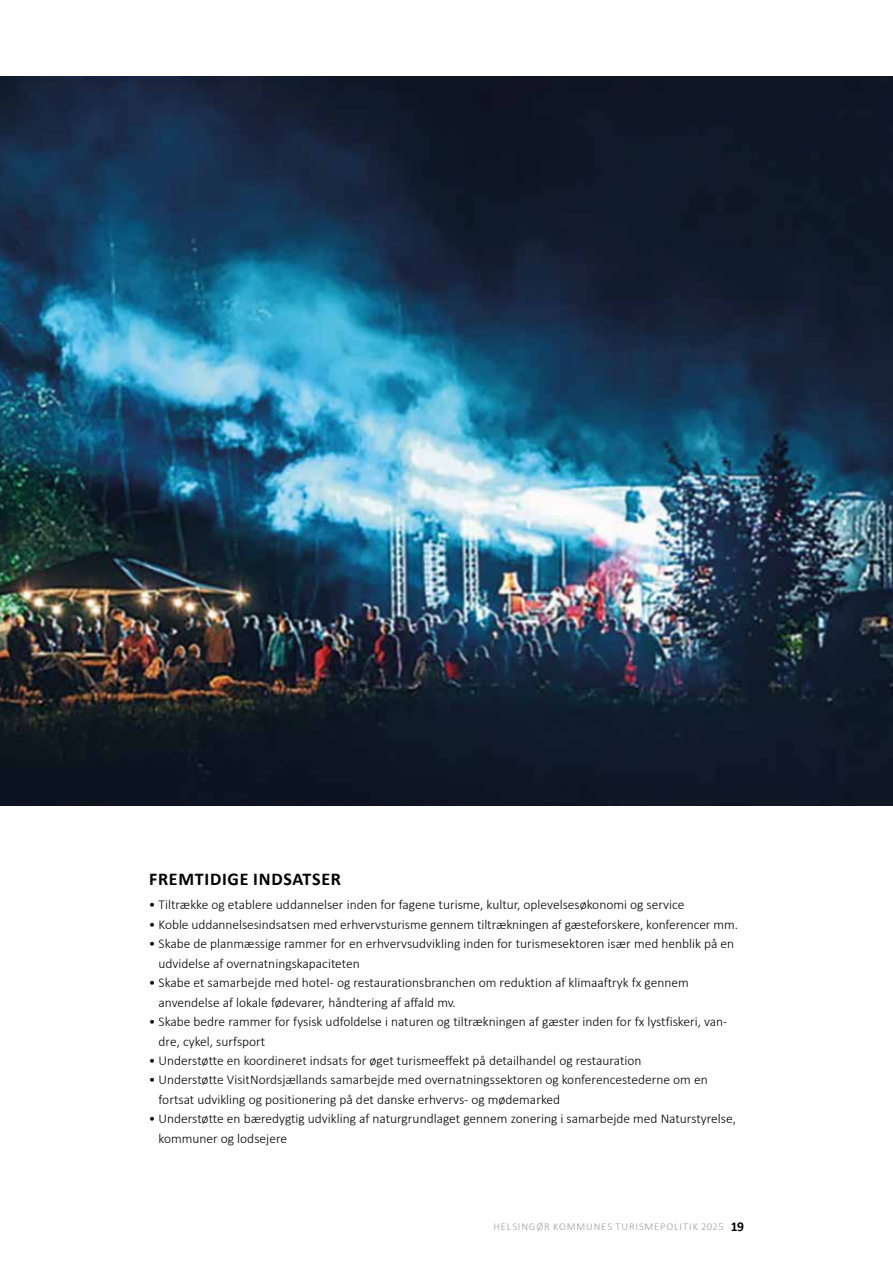
<style>
.page{position:relative;width:893px;height:1263px;background:#fff}
.page>*{position:absolute;margin:0;border:0;box-sizing:border-box;transform-origin:0 0}
.t1{font:700 18px "Calibri";letter-spacing:.04em;color:#000}
.t2{font:300 13.5px/19.5px "Calibri";color:#000}
.t3{font:300 10.5px "Calibri";letter-spacing:.08em;color:#9d9d9c}
.s1{font-weight:700;font-size:13.5px;color:#000}
</style>
<div class="page">
<img style="left:0;top:77px;width:893px;height:729px">
<p class="t1" style="left:149px;top:866px;width:193px">FREMTIDIGE INDSATSER</p>
<p class="t2" style="left:149px;top:895px;width:537px">• Tiltrække og etablere uddannelser inden for fagene turisme, kultur, oplevelsesøkonomi og service</p>
<p class="t2" style="left:149px;top:914px;width:591px">• Koble uddannelsesindsatsen med erhvervsturisme gennem tiltrækningen af gæsteforskere, konferencer mm.</p>
<p class="t2" style="left:159px;top:934px;width:577px;text-indent:-10px">• Skabe de planmæssige rammer for en erhvervsudvikling inden for turismesektoren især med henblik på en udvidelse af overnatningskapaciteten</p>
<p class="t2" style="left:159px;top:973px;width:532px;text-indent:-10px">• Skabe et samarbejde med hotel- og restaurationsbranchen om reduktion af klimaaftryk fx gennem anvendelse af lokale fødevarer, håndtering af affald mv.</p>
<p class="t2" style="left:159px;top:1012px;width:570px;text-indent:-10px">• Skabe bedre rammer for fysisk udfoldelse i naturen og tiltrækningen af gæster inden for fx lystfiskeri, van&shy;dre, cykel, surfsport</p>
<p class="t2" style="left:149px;top:1050px;width:494px">• Understøtte en koordineret indsats for øget turismeeffekt på detailhandel og restauration</p>
<p class="t2" style="left:159px;top:1070px;width:551px;text-indent:-10px">• Understøtte VisitNordsjællands samarbejde med overnatningssektoren og konferencestederne om en fortsat udvikling og positionering på det danske erhvervs- og mødemarked</p>
<p class="t2" style="left:159px;top:1109px;width:579px;text-indent:-10px">• Understøtte en bæredygtig udvikling af naturgrundlaget gennem zonering i samarbejde med Naturstyrelse, kommuner og lodsejere</p>
<p class="t3" style="left:493px;top:1220px;width:252px">HELSINGØR KOMMUNES TURISMEPOLITIK 2025 <span class="s1">19</span></p>
</div>
